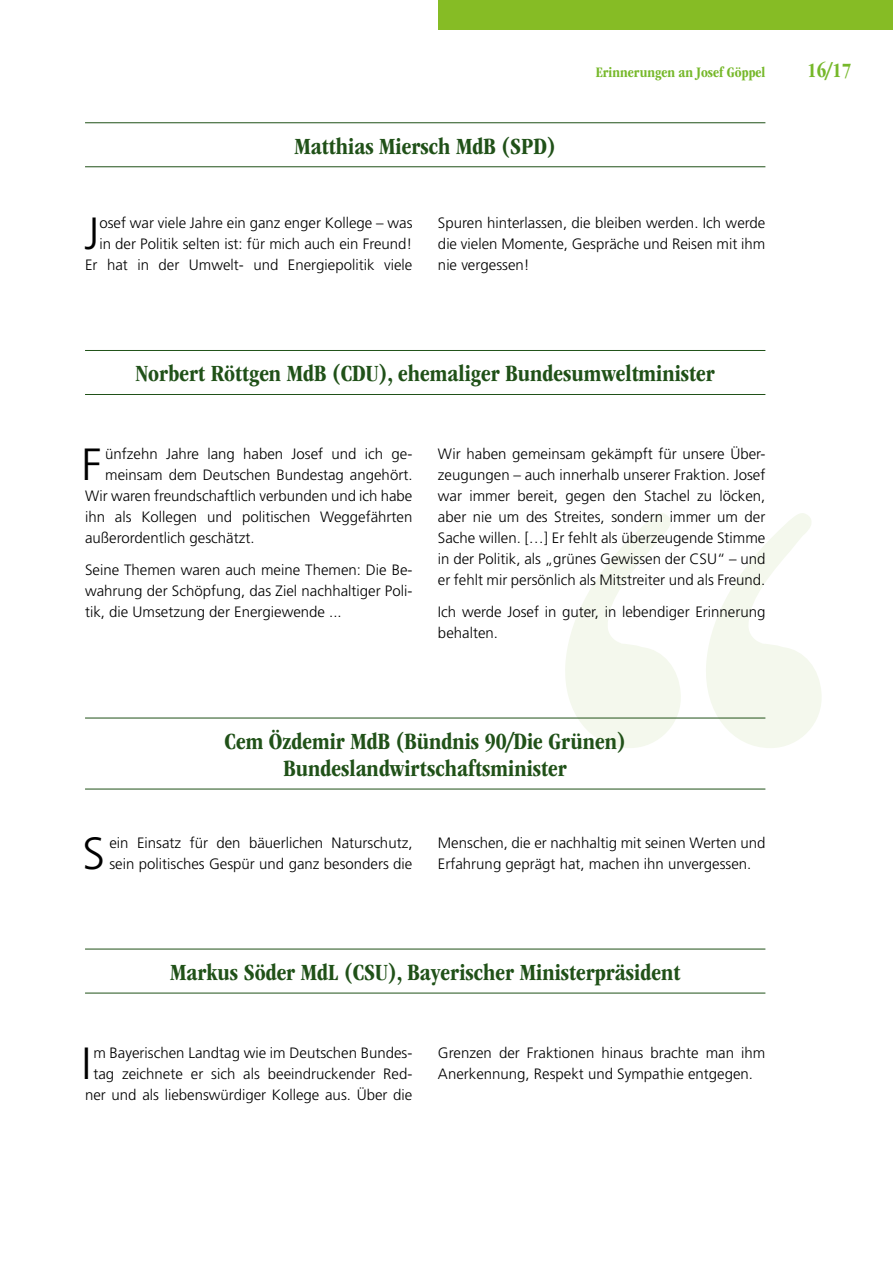
<style>
.page{position:relative;width:893px;height:1263px;background:#fff}
.page>*{position:absolute;margin:0;border:0;box-sizing:border-box;transform-origin:0 0}
.LT_2-Sp_Initial{font:300 45.15px "Frutiger LT Std";color:#000}
.H4_-_Zitat{font:700 condensed 24px/27px "ITC Garamond Std";color:#205118;text-align:center}
.t1{font:700 condensed 21px "ITC Garamond Std";color:#76b82a}
.LT_2-Sp_Initial-2{font:300 15px/21px "Frutiger LT Std";color:#000}
.LT_2-Sp{font:300 15px/21px "Frutiger LT Std";color:#000;text-align:justify}
.t2{font:700 condensed 15px "ITC Garamond Std";color:#76b82a}
</style>
<div class="page">
<svg style="left:563px;top:513px;width:259px;height:235px"></svg>
<div style="left:438px;top:0;width:455px;height:30px;background:#86bc25"></div>
<hr style="left:85px;top:122px;width:680px;height:1px;background:#205118">
<hr style="left:85px;top:166px;width:680px;height:1px;background:#205118">
<hr style="left:85px;top:350px;width:680px;height:1px;background:#205118">
<hr style="left:85px;top:394px;width:680px;height:1px;background:#205118">
<hr style="left:85px;top:718px;width:680px;height:1px;background:#205118">
<hr style="left:85px;top:789px;width:680px;height:1px;background:#205118">
<hr style="left:85px;top:949px;width:680px;height:1px;background:#205118">
<hr style="left:85px;top:993px;width:680px;height:1px;background:#205118">
<h1 class="H4_-_Zitat" style="left:295px;top:133px;width:263px">Matthias Miersch MdB (SPD)</h1>
<p class="t2" style="left:596px;top:63px;width:171px">Erinnerungen an Josef Göppel</p>
<h3 class="t1" style="left:807px;top:58px;width:46px">16/17</h3>
<p class="LT_2-Sp_Initial-2" style="left:85px;top:213px;width:329px;text-align:right">osef war viele Jahre ein ganz enger Kollege – was in der Politik selten ist: für mich auch ein Freund!<br>Er hat in der Umwelt- und Energiepolitik viele</p>
<p class="LT_2-Sp_Initial-2" style="left:438px;top:213px;width:329px;text-align:justify">Spuren hinterlassen, die bleiben werden. Ich werde die vielen Momente, Gespräche und Reisen mit ihm nie vergessen!</p>
<p class="LT_2-Sp_Initial" style="left:84px;top:208px;width:17px">J</p>
<h1 class="H4_-_Zitat" style="left:135px;top:360px;width:581px">Norbert Röttgen MdB (CDU), ehemaliger Bundesumweltminister</h1>
<p class="LT_2-Sp_Initial" style="left:82px;top:439px;width:22px">F</p>
<p class="LT_2-Sp_Initial-2" style="left:105px;top:444px;width:309px">ünfzehn Jahre lang haben Josef und ich ge-</p>
<p class="LT_2-Sp_Initial-2" style="left:105px;top:465px;width:309px">meinsam dem Deutschen Bundestag angehört.</p>
<p class="LT_2-Sp_Initial-2" style="left:85px;top:486px;width:329px">Wir waren freundschaftlich verbunden und ich habe</p>
<p class="LT_2-Sp_Initial-2" style="left:85px;top:507px;width:329px">ihn als Kollegen und politischen Weggefährten</p>
<p class="LT_2-Sp_Initial-2" style="left:85px;top:528px;width:171px">außerordentlich geschätzt.</p>
<p class="LT_2-Sp" style="left:85px;top:559px;width:329px">Seine Themen waren auch meine Themen: Die Be&shy;wahrung der Schöpfung, das Ziel nachhaltiger Poli&shy;tik, die Umsetzung der Energiewende ...</p>
<p class="LT_2-Sp" style="left:438px;top:444px;width:329px">Wir haben gemeinsam gekämpft für unsere Über&shy;zeugungen – auch innerhalb unserer Fraktion. Josef war immer bereit, gegen den Stachel zu löcken, aber nie um des Streites, sondern immer um der Sache willen. […] Er fehlt als überzeugende Stimme in der Politik, als „grünes Gewissen der CSU“ – und er fehlt mir persönlich als Mitstreiter und als Freund.</p>
<p class="LT_2-Sp" style="left:438px;top:601px;width:329px">Ich werde Josef in guter, in lebendiger Erinnerung behalten.</p>
<h1 class="H4_-_Zitat" style="left:225px;top:728px;width:403px">Cem Özdemir MdB (Bündnis 90/Die Grünen)<br>Bundeslandwirtschaftsminister</h1>
<p class="LT_2-Sp_Initial" style="left:82px;top:828px;width:24px">S</p>
<p class="LT_2-Sp_Initial-2" style="left:109px;top:832px;width:304px">ein Einsatz für den bäuerlichen Naturschutz, sein politisches Gespür und ganz besonders die</p>
<p class="LT_2-Sp_Initial-2" style="left:438px;top:832px;width:329px">Menschen, die er nachhaltig mit seinen Werten und<br>Erfahrung geprägt hat, machen ihn unvergessen.</p>
<h1 class="H4_-_Zitat" style="left:170px;top:959px;width:512px">Markus Söder MdL (CSU), Bayerischer Ministerpräsident</h1>
<p class="LT_2-Sp_Initial" style="left:82px;top:1038px;width:12px">I</p>
<p class="LT_2-Sp_Initial-2" style="left:85px;top:1042px;width:329px;text-align:center">m Bayerischen Landtag wie im Deutschen Bundes&shy;tag zeichnete er sich als beeindruckender Red&shy;ner und als liebenswürdiger Kollege aus. Über die</p>
<p class="LT_2-Sp_Initial-2" style="left:438px;top:1042px;width:329px">Grenzen der Fraktionen hinaus brachte man ihm<br>Anerkennung, Respekt und Sympathie entgegen.</p>
</div>
